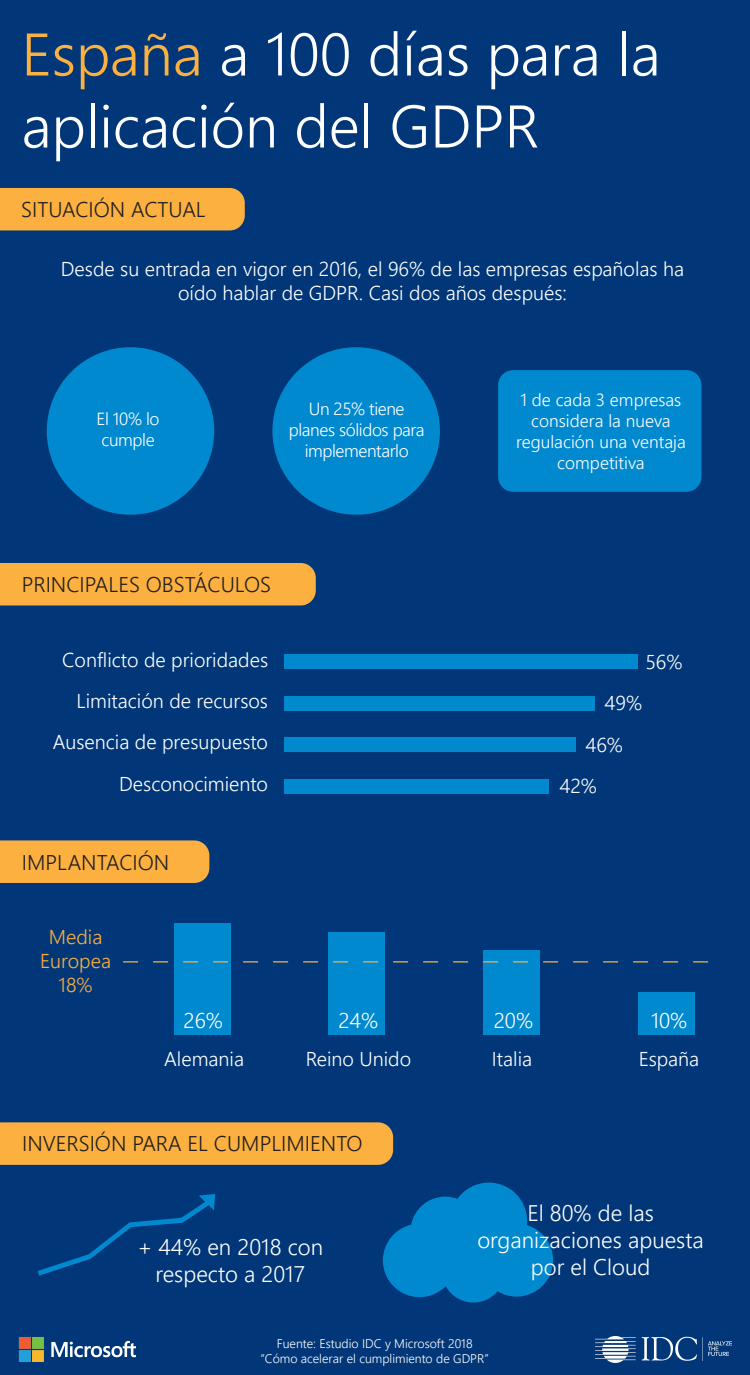
<style>
.page{position:relative;width:750px;height:1375px;background:#013778}
.page>*{position:absolute;margin:0;border:0;box-sizing:border-box;transform-origin:0 0}
.t1{font:300 60px/72px "Segoe UI";color:#fff}
.t2{font:300 22.5px/27px "Segoe UI";color:#fff;text-align:center}
.t3{font:300 21.25px "Segoe UI";color:#231f20}
.t4{font:300 21.25px "Segoe UI";color:#fff}
.t5{font:300 20px/41.8px "Segoe UI";color:#fff;text-align:right}
.t6{font:300 20px/24px "Segoe UI";color:#fbb03f;text-align:center}
.t7{font:300 17.5px/21px "Segoe UI";color:#fff;text-align:center}
.t8{font:300 17.5px/21px "Segoe UI";letter-spacing:-.025em;color:#fff;text-align:center}
.t9{font:300 17.5px/21px "Segoe UI";letter-spacing:-.02em;color:#fff}
.t10{font:300 12.5px/15px "Segoe UI";color:#fff;text-align:center}
.s1{color:#fbb03f}
</style>
<div class="page">
<svg style="left:38px;top:1194px;width:177px;height:82px"></svg>
<img style="left:18px;top:1337px;width:118px;height:25px">
<div style="left:284px;top:654px;width:354px;height:15px;background:#0089cf"></div>
<div style="left:284px;top:696px;width:311px;height:15px;background:#0089cf"></div>
<div style="left:284px;top:737px;width:292px;height:15px;background:#0089cf"></div>
<div style="left:284px;top:779px;width:264px;height:15px;background:#0089cf"></div>
<div style="left:174px;top:923px;width:56px;height:112px;background:#0089cf"></div>
<div style="left:329px;top:932px;width:56px;height:103px;background:#0089cf"></div>
<div style="left:483px;top:950px;width:57px;height:85px;background:#0089cf"></div>
<div style="left:638px;top:992px;width:56px;height:43px;background:#0089cf"></div>
<svg style="left:123px;top:961px;width:586px;height:1px"></svg>
<div style="left:498px;top:370px;width:203px;height:122px;background:#0089cf;border-radius:15px"></div>
<div style="left:47px;top:347px;width:167px;height:168px;background:#0089cf;border-radius:50%"></div>
<div style="left:0;top:1122px;width:393px;height:43px;background:#fbb03f"></div>
<div style="left:0;top:563px;width:316px;height:42px;background:#fbb03f"></div>
<div style="left:0;top:840px;width:209px;height:43px;background:#fbb03f"></div>
<div style="left:0;top:188px;width:245px;height:42px;background:#fbb03f"></div>
<div style="left:272px;top:347px;width:168px;height:168px;background:#0089cf;border-radius:50%"></div>
<svg style="left:383px;top:1183px;width:170px;height:120px"></svg>
<img style="left:595px;top:1336px;width:136px;height:26px">
<h1 class="t1" style="left:21px;top:12px;width:641px"><span class="s1">España</span> a 100 días para la aplicación del GDPR</h1>
<p class="t3" style="left:21px;top:189px;width:186px">SITUACIÓN ACTUAL</p>
<p class="t5" style="left:61px;top:255px;width:625px;line-height:24px;text-align:center">Desde su entrada en vigor en 2016, el 96% de las empresas españolas ha oído hablar de GDPR. Casi dos años después:</p>
<p class="t9" style="left:97px;top:406px;width:64px">El 10% lo cumple</p>
<p class="t8" style="left:289px;top:397px;width:137px">Un 25% tiene planes sólidos para implementarlo</p>
<p class="t7" style="left:516px;top:387px;width:171px">1 de cada 3 empresas considera la nueva regulación una ventaja competitiva</p>
<p class="t3" style="left:22px;top:564px;width:251px">PRINCIPALES OBSTÁCULOS</p>
<p class="t5" style="left:62px;top:637px;width:207px">Conflicto de prioridades</p>
<p class="t5" style="left:53px;top:678px;width:217px">Limitación de recursos<br>Ausencia de presupuesto<br>Desconocimiento</p>
<p class="t3" style="left:22px;top:842px;width:149px">IMPLANTACIÓN</p>
<p class="t6" style="left:40px;top:923px;width:72px">Media<br>Europea<br>18%</p>
<p class="t5" style="left:645px;top:639px;width:39px">56%</p>
<p class="t5" style="left:605px;top:680px;width:39px">49%</p>
<p class="t5" style="left:585px;top:722px;width:39px">46%</p>
<p class="t5" style="left:559px;top:763px;width:39px">42%</p>
<p class="t4" style="left:651px;top:1001px;width:38px">10%</p>
<p class="t4" style="left:338px;top:1001px;width:41px">24%</p>
<p class="t4" style="left:184px;top:1001px;width:41px">26%</p>
<p class="t4" style="left:494px;top:1001px;width:41px">20%</p>
<p class="t5" style="left:164px;top:1036px;width:81px">Alemania</p>
<p class="t5" style="left:306px;top:1036px;width:107px">Reino Unido</p>
<p class="t5" style="left:492px;top:1036px;width:42px">Italia</p>
<p class="t5" style="left:639px;top:1036px;width:62px">España</p>
<p class="t3" style="left:22px;top:1123px;width:342px">INVERSIÓN PARA EL CUMPLIMIENTO</p>
<p class="t2" style="left:137px;top:1231px;width:187px">+ 44% en 2018 con respecto a 2017</p>
<p class="t2" style="left:477px;top:1198px;width:228px">El 80% de las organizaciones apuesta por el Cloud</p>
<p class="t10" style="left:261px;top:1335px;width:230px">Fuente: Estudio IDC y Microsoft 2018 “Cómo acelerar el cumplimiento de GDPR”</p>
</div>
